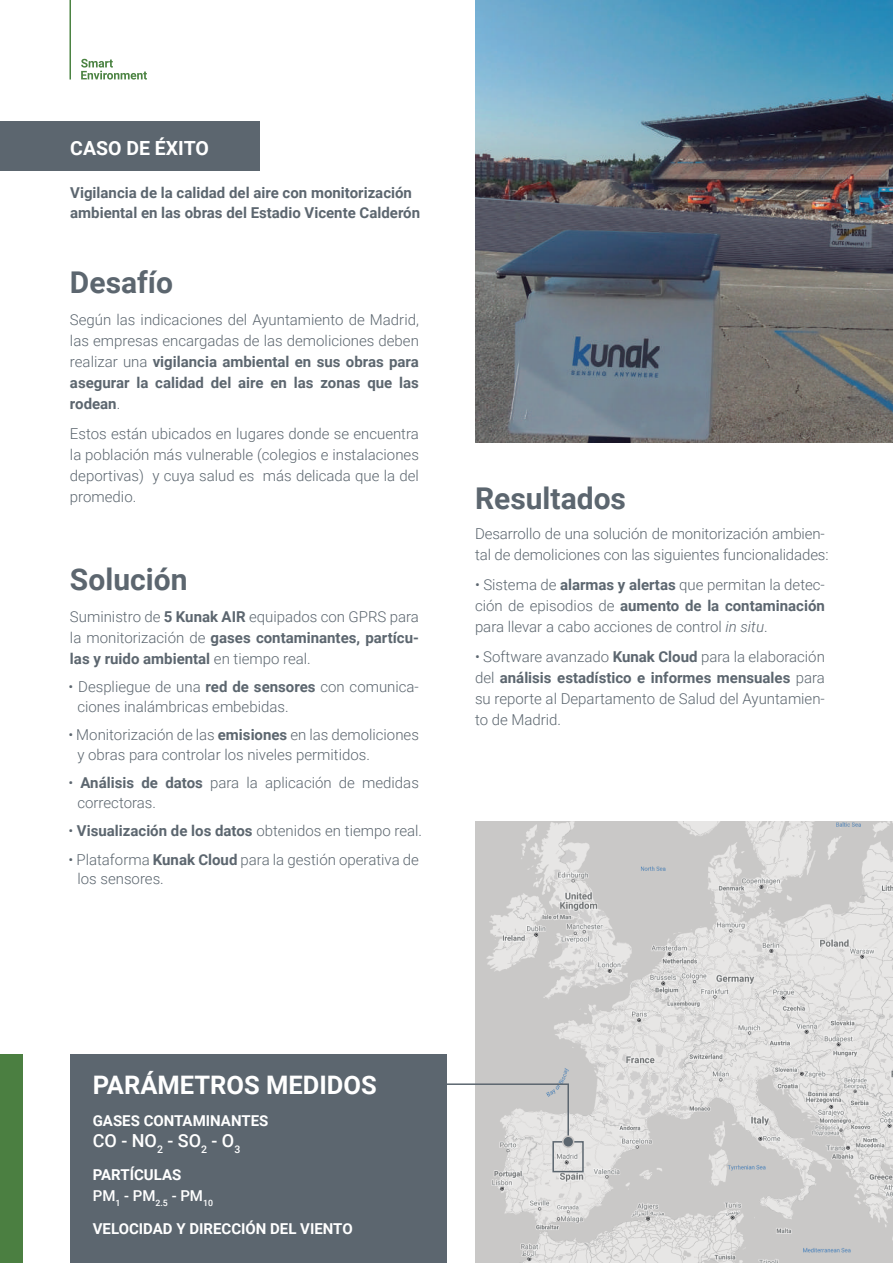
<style>
.page{position:relative;width:893px;height:1263px;background:#fff}
.page>*{position:absolute;margin:0;border:0;box-sizing:border-box;transform-origin:0 0}
.t1{font:700 30px "Roboto";color:#5c666f}
.t2{font:700 25.5px "Roboto";color:#fff}
.t3{font:700 19.5px "Roboto";color:#fff}
.t4{font:500 18px "Roboto";color:#fff}
.t5{font:300 15px/21px "Roboto";color:#5c666f;text-align:justify}
.t6{font:700 15px/19.5px "Roboto";color:#5c666f}
.t7{font:700 15px/21px "Roboto";color:#fff}
.s1{font-weight:700}
.s2{font-style:italic}
.s3{font-weight:500}
</style>
<div class="page">
<div style="left:0;top:1055px;width:22px;height:208px;background:#4b7f41"></div>
<div style="left:0;top:122px;width:260px;height:49px;background:#5c666f"></div>
<div style="left:70px;top:1055px;width:376px;height:208px;background:#5c666f"></div>
<img style="left:475px;top:0;width:418px;height:442px">
<img style="left:475px;top:821px;width:418px;height:442px">
<div style="left:552px;top:1141px;width:32px;height:31px;border:2px solid #5c666f"></div>
<svg style="left:446px;top:1083px;width:128px;height:65px"></svg>
<hr style="left:69px;top:0;width:2px;height:80px;background:#4b8342">
<svg style="left:81px;top:59px;width:66px;height:21px"></svg>
<h3 class="t3" style="left:70px;top:134px;width:140px">CASO DE ÉXITO</h3>
<p class="t6" style="left:70px;top:183px;width:351px">Vigilancia de la calidad del aire con monitorización ambiental en las obras del Estadio Vicente Calderón</p>
<h1 class="t1" style="left:70px;top:261px;width:105px">Desafío</h1>
<p class="t5" style="left:70px;top:309px;width:350px">Según las indicaciones del Ayuntamiento de Madrid, las empresas encargadas de las demoliciones deben realizar una <span class="s1">vigilancia ambiental en sus obras para asegurar la calidad del aire en las zonas que las rodean</span>.</p>
<p class="t5" style="left:70px;top:423px;width:350px">Estos están ubicados en lugares donde se encuentra la población más vulnerable (colegios e instalaciones deportivas) y cuya salud es más delicada que la del promedio.</p>
<h1 class="t1" style="left:70px;top:558px;width:119px">Solución</h1>
<p class="t5" style="left:70px;top:605px;width:350px">Suministro de <span class="s1">5 Kunak AIR</span> equipados con GPRS para la monitorización de <span class="s1">gases contaminantes, partícu&shy;las y ruido ambiental</span> en tiempo real.</p>
<p class="t5" style="left:77px;top:676px;width:343px;line-height:19.5px;text-indent:-9px">• Despliegue de una <span class="s1">red de sensores</span> con comunica&shy;ciones inalámbricas embebidas.</p>
<p class="t5" style="left:77px;top:724px;width:343px;line-height:19.5px;text-indent:-9px">• Monitorización de las <span class="s1">emisiones</span> en las demoliciones y obras para controlar los niveles permitidos.</p>
<p class="t5" style="left:77px;top:772px;width:343px;line-height:19.5px;text-indent:-9px">• <span class="s1">Análisis de datos</span> para la aplicación de medidas correctoras.</p>
<p class="t5" style="left:68px;top:820px;width:355px">• <span class="s1">Visualización de los datos</span> obtenidos en tiempo real.</p>
<p class="t5" style="left:77px;top:849px;width:343px;line-height:19.5px;text-indent:-9px">• Plataforma <span class="s1">Kunak Cloud</span> para la gestión operativa de los sensores.</p>
<h1 class="t1" style="left:475px;top:477px;width:153px">Resultados</h1>
<p class="t5" style="left:475px;top:523px;width:355px">Desarrollo de una solución de monitorización ambien&shy;tal de demoliciones con las siguientes funcionalidades:</p>
<p class="t5" style="left:475px;top:574px;width:351px">• Sistema de <span class="s1">alarmas y alertas</span> que permitan la detec&shy;ción de episodios de <span class="s1">aumento de la contaminación </span>para llevar a cabo acciones de control <span class="s2">in situ</span>.</p>
<p class="t5" style="left:475px;top:646px;width:351px">• Software avanzado <span class="s1">Kunak Cloud</span> para la elaboración del <span class="s1">análisis estadístico e informes mensuales</span> para su reporte al Departamento de Salud del Ayuntamien&shy;to de Madrid.</p>
<h2 class="t2" style="left:93px;top:1067px;width:285px">PARÁMETROS MEDIDOS</h2>
<p class="t7" style="left:93px;top:1109px;width:177px">GASES CONTAMINANTES</p>
<p class="t4" style="left:93px;top:1128px;width:149px">CO - NO<sub>2</sub> - SO<sub>2</sub> - O<sub>3</sub></p>
<p class="t7" style="left:93px;top:1163px;width:122px">PARTÍCULAS<br><span class="s3">PM</span><sub>1</sub> <span class="s3">- PM</span><sub>2.5</sub> <span class="s3">- PM</span><sub>10</sub></p>
<p class="t7" style="left:93px;top:1217px;width:261px">VELOCIDAD Y DIRECCIÓN DEL VIENTO</p>
</div>
